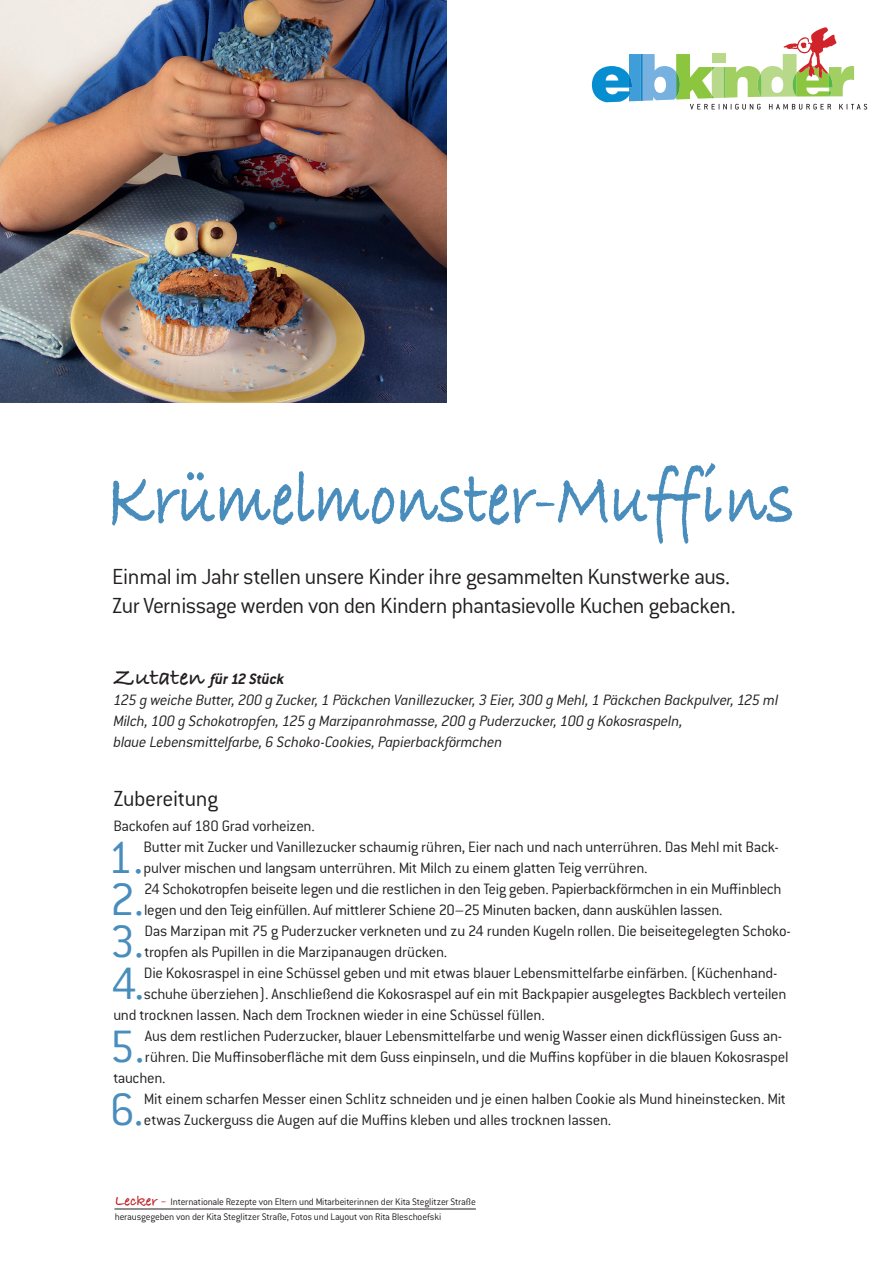
<style>
.page{position:relative;width:893px;height:1263px;background:#fff}
.page>*{position:absolute;margin:0;border:0;box-sizing:border-box;transform-origin:0 0}
.t1{font:700 79.95px "Bradley Hand ITCTT";color:#498dbd;scale:.77 1}
.t2{font:300 49.95px "Conduit For Elbkinder";color:#498dbd}
.t3{font:300 24px "Conduit For Elbkinder";letter-spacing:-.025em;color:#231f20}
.t4{font:300 16.5px/21px "Conduit For Elbkinder";letter-spacing:-.02em;color:#231f20}
.t5{font:italic 300 16.5px/21px "Conduit For Elbkinder";letter-spacing:-.015em;color:#231f20}
.t6{font:italic 700 16.5px "Conduit For Elbkinder";color:#231f20}
.t7{font:300 10.5px/15px "Conduit For Elbkinder";letter-spacing:-.015em;color:#231f20}
.s1{font-family:"Bradley Hand ITCTT";font-style:normal;font-size:24px}
.s2{font-family:"Bradley Hand ITCTT";font-weight:700;font-size:15px;color:#bf1f23}
</style>
<div class="page">
<hr style="left:114px;top:1209px;width:362px;height:1px;background:#231f20">
<svg style="left:592px;top:27px;width:275px;height:83px"></svg>
<img style="left:0;top:0;width:446px;height:403px">
<p class="t1" style="left:107px;top:438px;width:894px">Krümelmonster-Muffins</p>
<p class="t3" style="left:112px;top:563px;width:619px">Einmal im Jahr stellen unsere Kinder ihre gesammelten Kunstwerke aus.</p>
<p class="t3" style="left:112px;top:592px;width:625px">Zur Vernissage werden von den Kindern phantasievolle Kuchen gebacken.</p>
<p class="t6" style="left:114px;top:669px;width:172px"><span class="s1">Zutaten</span> für 12 Stück</p>
<p class="t5" style="left:114px;top:690px;width:667px">125 g weiche Butter, 200 g Zucker, 1 Päckchen Vanillezucker, 3 Eier, 300 g Mehl, 1 Päckchen Backpulver, 125 ml<br>Milch, 100 g Schokotropfen, 125 g Marzipanrohmasse, 200 g Puderzucker, 100 g Kokosraspeln,</p>
<p class="t5" style="left:114px;top:732px;width:390px">blaue Lebensmittelfarbe, 6 Schoko-Cookies, Papierbackförmchen</p>
<p class="t3" style="left:113px;top:785px;width:106px">Zubereitung</p>
<p class="t4" style="left:113px;top:816px;width:203px">Backofen auf 180 Grad vorheizen.</p>
<p class="t2" style="left:108px;top:830px;width:38px">1.</p>
<p class="t4" style="left:144px;top:837px;width:637px">Butter mit Zucker und Vanillezucker schaumig rühren, Eier nach und nach unterrühren. Das Mehl mit Back&shy;pulver mischen und langsam unterrühren. Mit Milch zu einem glatten Teig verrühren.</p>
<p class="t2" style="left:110px;top:872px;width:36px">2.</p>
<p class="t4" style="left:144px;top:879px;width:639px">24 Schokotropfen beiseite legen und die restlichen in den Teig geben. Papierbackförmchen in ein Muffinblech legen und den Teig einfüllen. Auf mittlerer Schiene 20–25 Minuten backen, dann auskühlen lassen.</p>
<p class="t2" style="left:110px;top:914px;width:36px">3.</p>
<p class="t4" style="left:144px;top:921px;width:648px">Das Marzipan mit 75 g Puderzucker verkneten und zu 24 runden Kugeln rollen. Die beiseitegelegten Schoko&shy;tropfen als Pupillen in die Marzipanaugen drücken.</p>
<p class="t2" style="left:112px;top:956px;width:35px">4.</p>
<p class="t4" style="left:144px;top:963px;width:635px">Die Kokosraspel in eine Schüssel geben und mit etwas blauer Lebensmittelfarbe einfärben. (Küchenhand-</p>
<p class="t4" style="left:144px;top:984px;width:644px">schuhe überziehen). Anschließend die Kokosraspel auf ein mit Backpapier ausgelegtes Backblech verteilen</p>
<p class="t4" style="left:113px;top:1005px;width:433px">und trocknen lassen. Nach dem Trocknen wieder in eine Schüssel füllen.</p>
<p class="t2" style="left:109px;top:1019px;width:37px">5.</p>
<p class="t4" style="left:145px;top:1026px;width:639px">Aus dem restlichen Puderzucker, blauer Lebensmittelfarbe und wenig Wasser einen dickflüssigen Guss an-</p>
<p class="t4" style="left:145px;top:1047px;width:645px">rühren. Die Muffinsoberfläche mit dem Guss einpinseln, und die Muffins kopfüber in die blauen Kokosraspel</p>
<p class="t4" style="left:113px;top:1068px;width:54px">tauchen.</p>
<p class="t2" style="left:110px;top:1082px;width:36px">6.</p>
<p class="t4" style="left:144px;top:1089px;width:644px">Mit einem scharfen Messer einen Schlitz schneiden und je einen halben Cookie als Mund hineinstecken. Mit etwas Zuckerguss die Augen auf die Muffins kleben und alles trocknen lassen.</p>
<p class="t7" style="left:115px;top:1194px;width:363px"><span class="s2">Lecker -</span> Internationale Rezepte von Eltern und Mitarbeiterinnen der Kita Steglitzer Straße herausgegeben von der Kita Steglitzer Straße, Fotos und Layout von Rita Bleschoefski</p>
</div>
